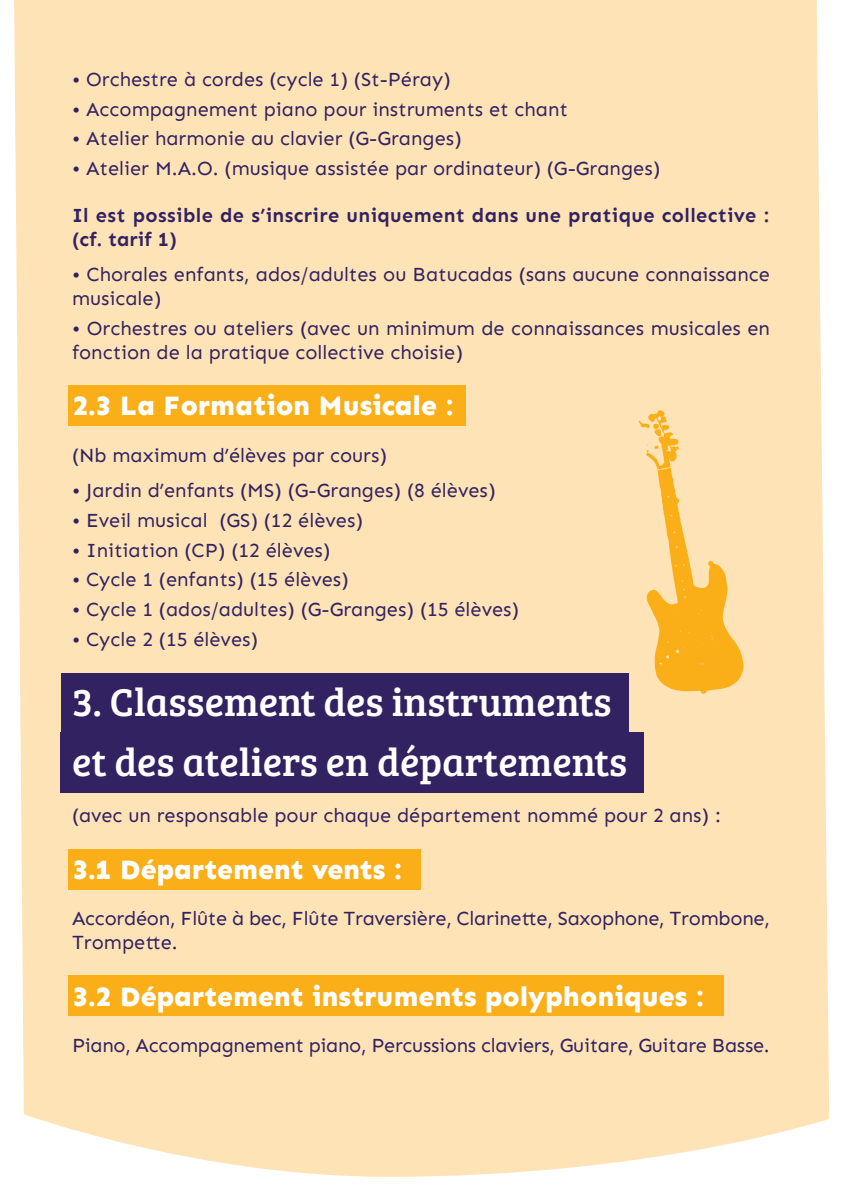
<style>
.page{position:relative;width:842px;height:1191px;background:#fff}
.page>*{position:absolute;margin:0;border:0;box-sizing:border-box;transform-origin:0 0}
.t1{font:40px/59.4px "Bree Serif";color:#fff}
.t2{font:800 28px "Sen";color:#fff}
.t3{font:20px/24px "Sen";color:#322261}
.t4{font:700 20px/24px "Sen";letter-spacing:.02em;color:#322261}
</style>
<div class="page">
<div style="left:14px;top:0;width:815px;height:1176px;background:#fee3b7"></div>
<div style="left:68px;top:386px;width:398px;height:40px;background:#faaf18"></div>
<div style="left:68px;top:849px;width:353px;height:41px;background:#faaf18"></div>
<div style="left:68px;top:975px;width:656px;height:41px;background:#faaf18"></div>
<svg style="left:639px;top:410px;width:104px;height:283px"></svg>
<div style="left:61px;top:673px;width:567px;height:60px;background:#322261"></div>
<div style="left:61px;top:732px;width:583px;height:60px;background:#322261"></div>
<p class="t3" style="left:72px;top:67px;width:380px">• Orchestre à cordes (cycle 1) (St-Péray)</p>
<p class="t3" style="left:72px;top:97px;width:497px">• Accompagnement piano pour instruments et chant</p>
<p class="t3" style="left:72px;top:127px;width:391px">• Atelier harmonie au clavier (G-Granges)</p>
<p class="t3" style="left:72px;top:156px;width:590px">• Atelier M.A.O. (musique assistée par ordinateur) (G-Granges)</p>
<p class="t4" style="left:72px;top:203px;width:699px">Il est possible de s’inscrire uniquement dans une pratique collective : (cf. tarif 1)</p>
<p class="t3" style="left:72px;top:262px;width:699px">• Chorales enfants, ados/adultes ou Batucadas (sans aucune connaissance musicale)</p>
<p class="t3" style="left:72px;top:316px;width:699px">• Orchestres ou ateliers (avec un minimum de connaissances musicales en fonction de la pratique collective choisie)</p>
<h2 class="t2" style="left:72px;top:390px;width:384px">2.3 La Formation Musicale :</h2>
<p class="t3" style="left:72px;top:443px;width:317px">(Nb maximum d’élèves par cours)</p>
<p class="t3" style="left:72px;top:478px;width:425px">• Jardin d’enfants (MS) (G-Granges) (8 élèves)</p>
<p class="t3" style="left:72px;top:508px;width:293px">• Eveil musical (GS) (12 élèves)</p>
<p class="t3" style="left:72px;top:538px;width:260px">• Initiation (CP) (12 élèves)</p>
<p class="t3" style="left:72px;top:567px;width:278px">• Cycle 1 (enfants) (15 élèves)</p>
<p class="t3" style="left:72px;top:597px;width:449px">• Cycle 1 (ados/adultes) (G-Granges) (15 élèves)</p>
<p class="t3" style="left:72px;top:627px;width:188px">• Cycle 2 (15 élèves)</p>
<h1 class="t1" style="left:72px;top:670px;width:557px">3. Classement des instruments et des ateliers en départements</h1>
<p class="t3" style="left:72px;top:803px;width:650px">(avec un responsable pour chaque département nommé pour 2 ans) :</p>
<h2 class="t2" style="left:72px;top:853px;width:332px">3.1 Département vents :</h2>
<p class="t3" style="left:72px;top:906px;width:699px">Accordéon, Flûte à bec, Flûte Traversière, Clarinette, Saxophone, Trombone,<br>Trompette.</p>
<h2 class="t2" style="left:72px;top:980px;width:634px">3.2 Département instruments polyphoniques :</h2>
<p class="t3" style="left:72px;top:1033px;width:699px">Piano, Accompagnement piano, Percussions claviers, Guitare, Guitare Basse.</p>
</div>
